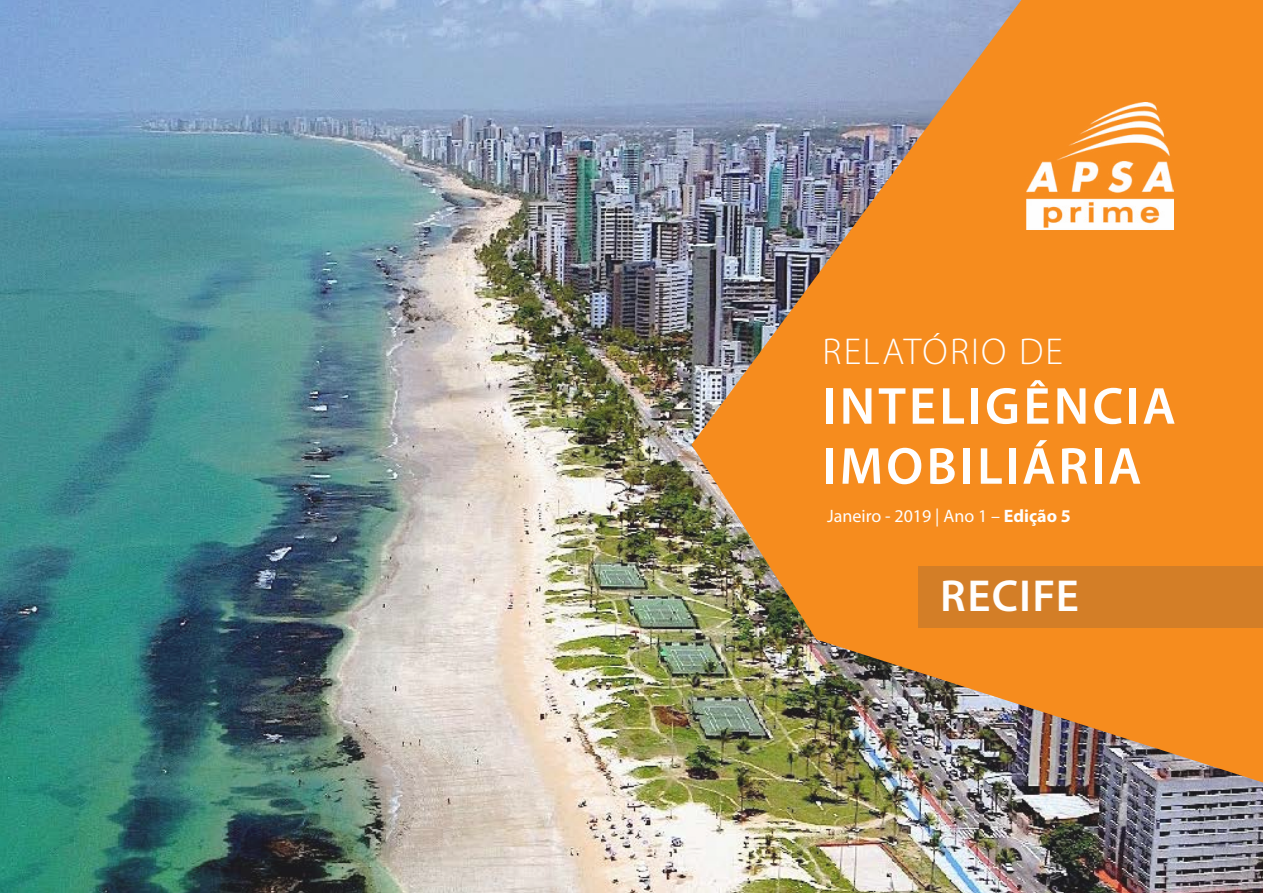
<style>
.page{position:relative;width:1263px;height:893px;background:#fff}
.page>*{position:absolute;margin:0;border:0;box-sizing:border-box;transform-origin:0 0}
.t1{font:600 52.5px/60px "Myriad Pro";letter-spacing:.06em;color:#fffefd}
.t2{font:600 45px "Myriad Pro";letter-spacing:.02em;color:#fffefd}
.t3{font:300 37.5px "Myriad Pro";letter-spacing:.06em;color:#fffefd}
.t4{font:18px "Myriad Pro";color:#fffefd}
.s1{font-weight:700}
</style>
<div class="page">
<img style="left:0;top:0;width:1263px;height:893px">
<img style="left:691px;top:0;width:572px;height:782px">
<img style="left:1027px;top:102px;width:147px;height:128px">
<div style="left:919px;top:566px;width:344px;height:61px;background:#d37e27"></div>
<h3 class="t3" style="left:822px;top:331px;width:242px">RELATÓRIO DE</h3>
<h1 class="t1" style="left:823px;top:377px;width:355px">INTELIGÊNCIA<br>IMOBILIÁRIA</h1>
<p class="t4" style="left:827px;top:505px;width:245px">Janeiro - 2019 | Ano 1 – <span class="s1">Edição 5</span></p>
<h2 class="t2" style="left:940px;top:571px;width:140px">RECIFE</h2>
</div>
